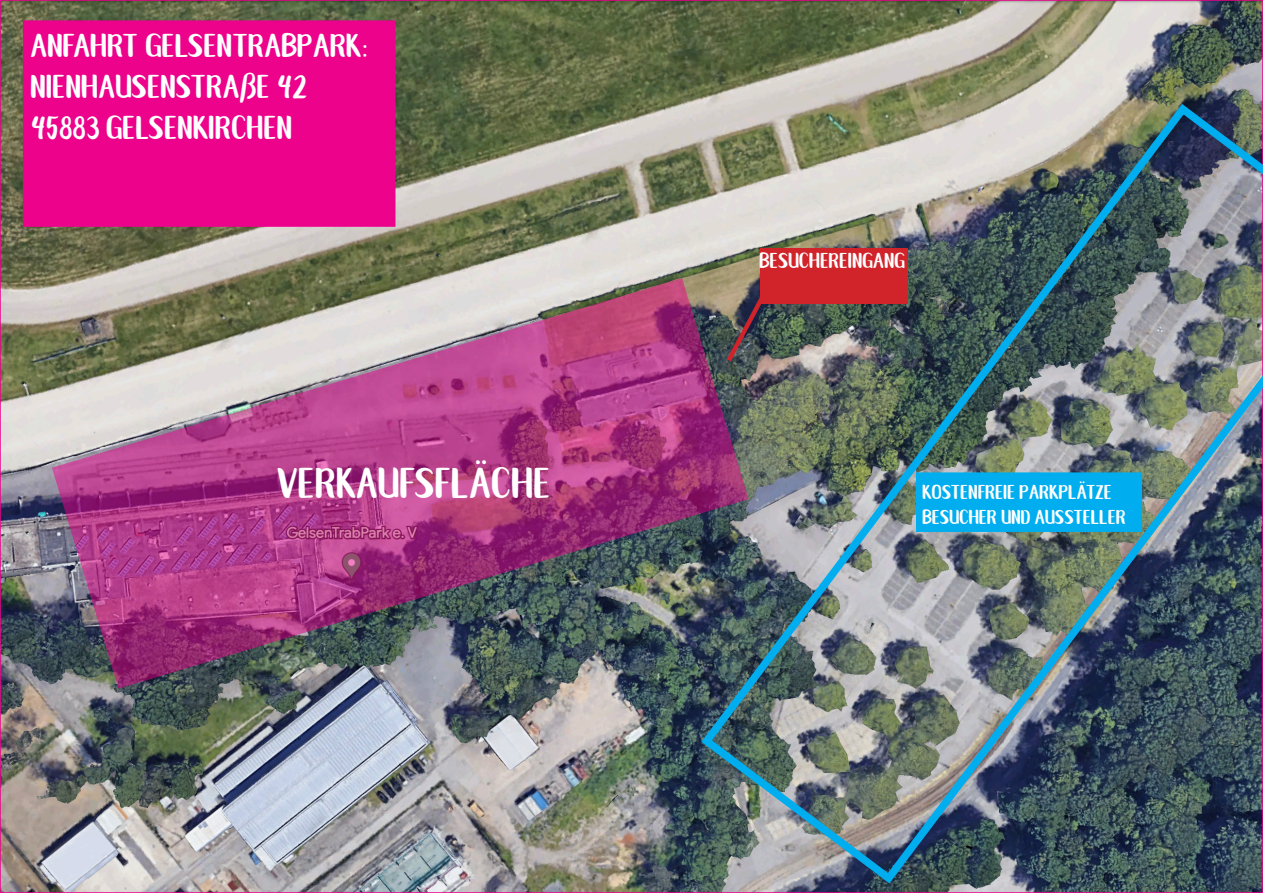
<style>
.page{position:relative;width:1263px;height:893px;background:#fff}
.page>*{position:absolute;margin:0;border:0;box-sizing:border-box;transform-origin:0 0}
.t1{font:45px "Northern Lights CAPS";color:#fff}
.t2{font:34.5px "Northern Lights CAPS";color:#fff}
.t3{font:22.5px "Northern Lights CAPS";color:#fff}
.t4{font:21px/25.2px "Northern Lights CAPS";color:#fff}
</style>
<div class="page">
<img style="left:3px;top:3px;width:1257px;height:887px">
<div style="left:23px;top:20px;width:372px;height:207px;background:#ed028c;border:2px solid #ed028c"></div>
<img style="left:696px;top:99px;width:567px;height:790px">
<img style="left:51px;top:277px;width:698px;height:413px">
<div style="left:916px;top:472px;width:226px;height:60px;background:#00aeef;border:2px solid #00aeef"></div>
<div style="left:760px;top:248px;width:148px;height:55px;background:#d1232a"></div>
<svg style="left:726px;top:292px;width:41px;height:70px"></svg>
<p class="t2" style="left:31px;top:25px;width:339px">ANFAHRT GELSENTRABPARK:</p>
<p class="t2" style="left:31px;top:67px;width:277px">NIENHAUSENSTRAßE 42</p>
<p class="t2" style="left:31px;top:108px;width:263px">45883 GELSENKIRCHEN</p>
<p class="t1" style="left:278px;top:458px;width:275px">VERKAUFSFLÄCHE</p>
<p class="t3" style="left:760px;top:248px;width:147px">BESUCHEREINGANG</p>
<p class="t4" style="left:923px;top:478px;width:205px">KOSTENFREIE PARKPLÄTZE<br>BESUCHER UND AUSSTELLER</p>
</div>
